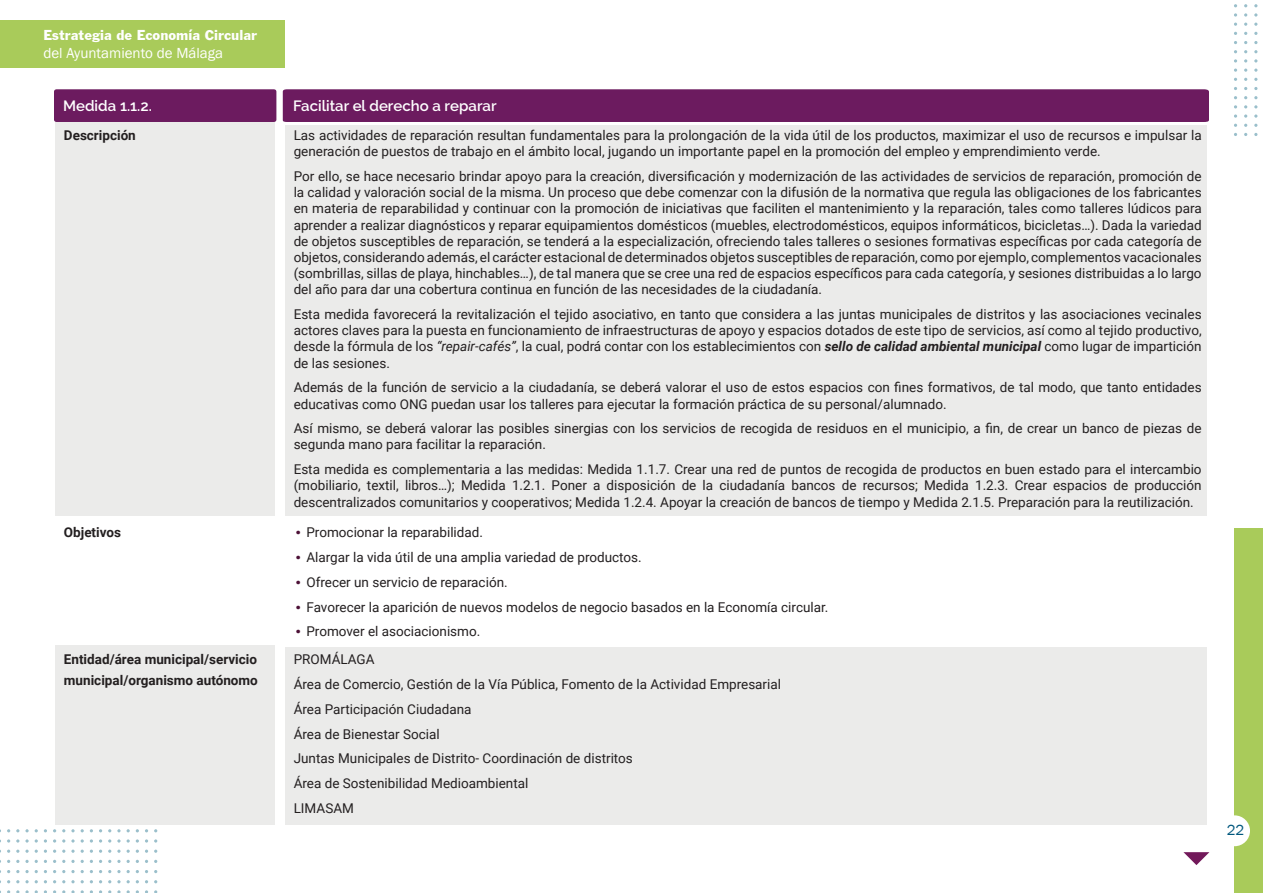
<style>
.page{position:relative;width:1263px;height:893px;background:#fff}
.page>*{position:absolute;margin:0;border:0;box-sizing:border-box;transform-origin:0 0}
.Bloque_de_Texto{font:600 15px "Raleway";color:#fff}
.t1{font:15px "Franklin Gothic";color:#fff}
.t2{font:15px "Franklin Gothic";color:#fff}
.t3{font:15px "Franklin Gothic";color:#00577d}
.Bloque_de_Texto-2{font:13.5px/16.2px "Roboto";color:#231f20}
.Bloque_de_Texto-3{font:700 13.5px "Roboto";color:#231f20}
.s1{font-style:italic}
.s2{font-weight:700;font-style:italic}
.s3{font-family:"Franklin Gothic";color:#4c1036}
</style>
<div class="page">
<div style="left:1234px;top:528px;width:29px;height:365px;background:#a9cb5a"></div>
<div style="left:1219px;top:815px;width:31px;height:31px;background:#fff;border-radius:50%"></div>
<svg style="left:1234px;top:13px;width:3px;height:4px"></svg>
<svg style="left:1234px;top:59px;width:3px;height:4px"></svg>
<svg style="left:1234px;top:114px;width:3px;height:4px"></svg>
<svg style="left:145px;top:839px;width:3px;height:4px"></svg>
<svg style="left:90px;top:839px;width:3px;height:4px"></svg>
<svg style="left:117px;top:870px;width:4px;height:3px"></svg>
<svg style="left:117px;top:839px;width:4px;height:4px"></svg>
<svg style="left:117px;top:860px;width:4px;height:3px"></svg>
<svg style="left:7px;top:839px;width:3px;height:4px"></svg>
<svg style="left:99px;top:839px;width:3px;height:4px"></svg>
<svg style="left:44px;top:839px;width:3px;height:4px"></svg>
<svg style="left:71px;top:870px;width:4px;height:3px"></svg>
<svg style="left:71px;top:839px;width:4px;height:4px"></svg>
<svg style="left:71px;top:860px;width:4px;height:3px"></svg>
<svg style="left:136px;top:839px;width:3px;height:4px"></svg>
<svg style="left:25px;top:870px;width:4px;height:3px"></svg>
<svg style="left:25px;top:839px;width:4px;height:4px"></svg>
<svg style="left:25px;top:860px;width:4px;height:3px"></svg>
<svg style="left:53px;top:839px;width:3px;height:4px"></svg>
<div style="left:0;top:20px;width:284px;height:48px;background:#a9cb5a"></div>
<div style="left:285px;top:125px;width:921px;height:391px;background:#ebebea"></div>
<div style="left:285px;top:647px;width:921px;height:178px;background:#ebebea"></div>
<div style="left:55px;top:120px;width:220px;height:396px;background:#ebebea"></div>
<div style="left:55px;top:646px;width:220px;height:179px;background:#ebebea"></div>
<div style="left:54px;top:89px;width:222px;height:33px;background:#6c1b5f;border-radius:3px"></div>
<div style="left:283px;top:89px;width:926px;height:33px;background:#6c1b5f"></div>
<svg style="left:1183px;top:852px;width:26px;height:13px"></svg>
<p class="t1" style="left:43px;top:26px;width:215px">Estrategia de Economía Circular</p>
<p class="t2" style="left:43px;top:44px;width:181px">del Ayuntamiento de Málaga</p>
<p class="Bloque_de_Texto" style="left:63px;top:97px;width:90px">Medida 1.1.2.</p>
<p class="Bloque_de_Texto" style="left:293px;top:97px;width:205px">Facilitar el derecho a reparar</p>
<p class="Bloque_de_Texto-3" style="left:64px;top:126px;width:73px">Descripción</p>
<p class="Bloque_de_Texto-2" style="left:294px;top:127px;width:909px">Las actividades de reparación resultan fundamentales para la prolongación de la vida útil de los productos, maximizar el uso de recursos e impulsar la generación de puestos de trabajo en el ámbito local, jugando un importante papel en la promoción del empleo y emprendimiento verde.</p>
<p class="Bloque_de_Texto-2" style="left:294px;top:168px;width:909px;text-align:justify">Por ello, se hace necesario brindar apoyo para la creación, diversificación y modernización de las actividades de servicios de reparación, promoción de la calidad y valoración social de la misma. Un proceso que debe comenzar con la difusión de la normativa que regula las obligaciones de los fabricantes en materia de reparabilidad y continuar con la promoción de iniciativas que faciliten el mantenimiento y la reparación, tales como talleres lúdicos para aprender a realizar diagnósticos y reparar equipamientos domésticos (muebles, electrodomésticos, equipos informáticos, bicicletas…). Dada la variedad de objetos susceptibles de reparación, se tenderá a la especialización, ofreciendo tales talleres o sesiones formativas específicas por cada categoría de objetos, considerando además, el carácter estacional de determinados objetos susceptibles de reparación, como por ejemplo, complementos vacacionales (sombrillas, sillas de playa, hinchables…), de tal manera que se cree una red de espacios específicos para cada categoría, y sesiones distribuidas a lo largo del año para dar una cobertura continua en función de las necesidades de la ciudadanía.</p>
<p class="Bloque_de_Texto-2" style="left:294px;top:306px;width:909px;text-align:justify">Esta medida favorecerá la revitalización el tejido asociativo, en tanto que considera a las juntas municipales de distritos y las asociaciones vecinales actores claves para la puesta en funcionamiento de infraestructuras de apoyo y espacios dotados de este tipo de servicios, así como al tejido productivo, desde la fórmula de los <span class="s1">“repair-cafés”</span>, la cual, podrá contar con los establecimientos con <span class="s2">sello de calidad ambiental municipal</span> como lugar de impartición de las sesiones.</p>
<p class="Bloque_de_Texto-2" style="left:294px;top:379px;width:909px">Además de la función de servicio a la ciudadanía, se deberá valorar el uso de estos espacios con fines formativos, de tal modo, que tanto entidades educativas como ONG puedan usar los talleres para ejecutar la formación práctica de su personal/alumnado.</p>
<p class="Bloque_de_Texto-2" style="left:294px;top:420px;width:909px">Así mismo, se deberá valorar las posibles sinergias con los servicios de recogida de residuos en el municipio, a fin, de crear un banco de piezas de segunda mano para facilitar la reparación.</p>
<p class="Bloque_de_Texto-2" style="left:294px;top:461px;width:909px;text-align:justify">Esta medida es complementaria a las medidas: Medida 1.1.7. Crear una red de puntos de recogida de productos en buen estado para el intercambio (mobiliario, textil, libros…); Medida 1.2.1. Poner a disposición de la ciudadanía bancos de recursos; Medida 1.2.3. Crear espacios de producción descentralizados comunitarios y cooperativos; Medida 1.2.4. Apoyar la creación de bancos de tiempo y Medida 2.1.5. Preparación para la reutilización.</p>
<p class="Bloque_de_Texto-3" style="left:64px;top:523px;width:59px">Objetivos</p>
<p class="Bloque_de_Texto-2" style="left:294px;top:524px;width:191px"><span class="s3">•</span> Promocionar la reparabilidad.</p>
<p class="Bloque_de_Texto-2" style="left:294px;top:549px;width:350px"><span class="s3">•</span> Alargar la vida útil de una amplia variedad de productos.</p>
<p class="Bloque_de_Texto-2" style="left:294px;top:573px;width:215px"><span class="s3">•</span> Ofrecer un servicio de reparación.</p>
<p class="Bloque_de_Texto-2" style="left:294px;top:598px;width:536px"><span class="s3">•</span> Favorecer la aparición de nuevos modelos de negocio basados en la Economía circular.</p>
<p class="Bloque_de_Texto-2" style="left:294px;top:623px;width:188px"><span class="s3">•</span> Promover el asociacionismo.</p>
<p class="Bloque_de_Texto-3" style="left:64px;top:650px;width:195px">Entidad/área municipal/servicio</p>
<p class="Bloque_de_Texto-3" style="left:64px;top:671px;width:195px">municipal/organismo autónomo</p>
<p class="Bloque_de_Texto-2" style="left:294px;top:651px;width:82px">PROMÁLAGA</p>
<p class="Bloque_de_Texto-2" style="left:294px;top:676px;width:489px">Área de Comercio, Gestión de la Vía Pública, Fomento de la Actividad Empresarial</p>
<p class="Bloque_de_Texto-2" style="left:294px;top:700px;width:179px">Área Participación Ciudadana</p>
<p class="Bloque_de_Texto-2" style="left:294px;top:725px;width:147px">Área de Bienestar Social</p>
<p class="Bloque_de_Texto-2" style="left:294px;top:750px;width:341px">Juntas Municipales de Distrito- Coordinación de distritos</p>
<p class="Bloque_de_Texto-2" style="left:294px;top:775px;width:236px">Área de Sostenibilidad Medioambiental</p>
<p class="Bloque_de_Texto-2" style="left:294px;top:799px;width:62px">LIMASAM</p>
<p class="t3" style="left:1227px;top:821px;width:19px">22</p>
</div>
